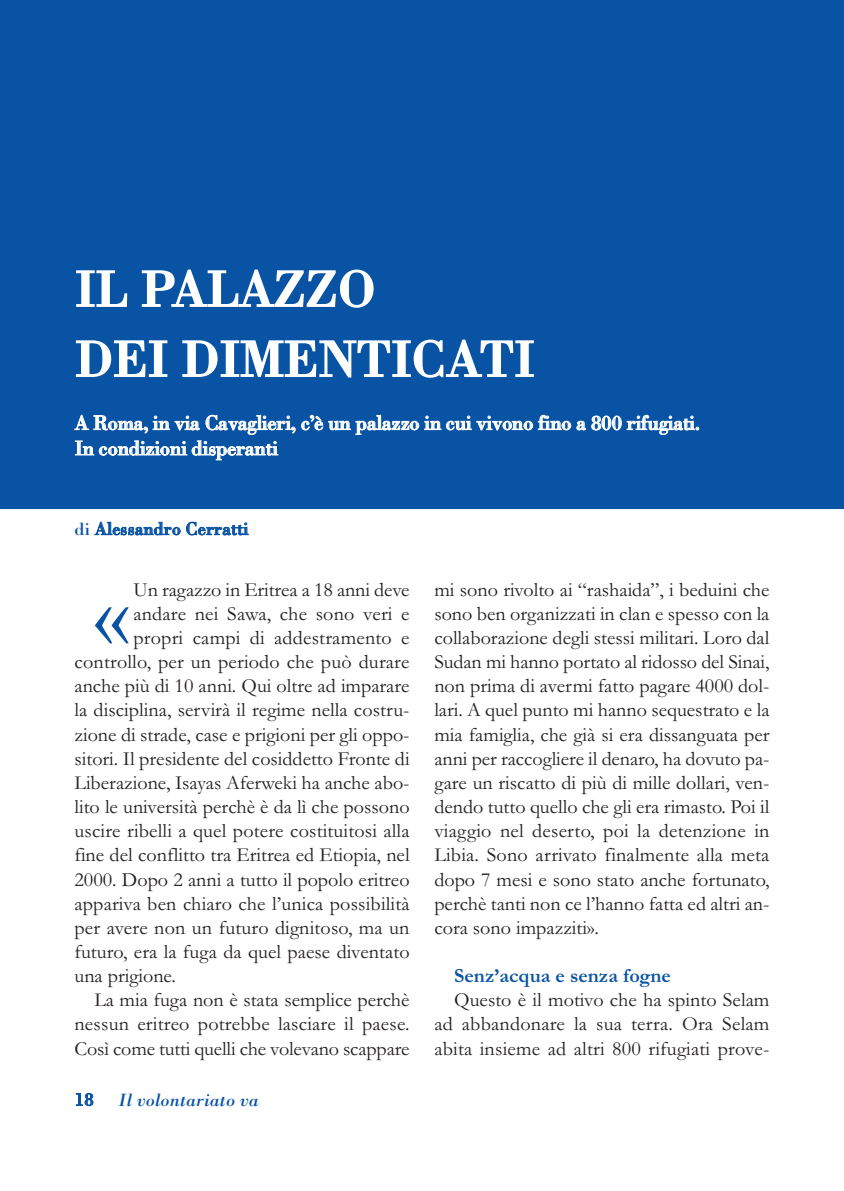
<style>
.page{position:relative;width:844px;height:1191px;background:#fff}
.page>*{position:absolute;margin:0;border:0;box-sizing:border-box;transform-origin:0 0}
.t1{font:93.98px "Garamond";color:#0953a5}
.t2{font:52.5px/70px "Bodoni BT";letter-spacing:.005em;color:#fff}
.t3{font:21px/25.4px "Bodoni BT";letter-spacing:-.02em;color:#fff}
.t4{font:20.12px/24.2px "Garamond";color:#231f20;text-align:justify}
.t5{font:700 20.12px "Garamond";color:#0953a5}
.t6{font:18.38px "Bodoni BT";letter-spacing:.005em;color:#0953a5}
.t7{font:italic 18.38px "Bodoni BT";color:#0953a5}
</style>
<div class="page">
<div style="left:0;top:0;width:843px;height:509px;background:#0953a5"></div>
<h2 class="t2" style="left:75px;top:253px;width:461px">IL PALAZZO<br>DEI DIMENTICATI</h2>
<p class="t3" style="left:75px;top:409px;width:626px">A Roma, in via Cavaglieri, c’è un palazzo in cui vivono fino a 800 rifugiati.<br>In condizioni disperanti</p>
<p class="t6" style="left:74px;top:517px;width:175px">di Alessandro Cerratti</p>
<p class="t4" style="left:134px;top:576px;width:277px">Un ragazzo in Eritrea a 18 anni deve</p>
<p class="t4" style="left:133px;top:601px;width:278px">andare nei Sawa, che sono veri e</p>
<p class="t4" style="left:133px;top:625px;width:278px">propri campi di addestramento e</p>
<p class="t4" style="left:74px;top:649px;width:336px">controllo, per un periodo che può durare</p>
<p class="t4" style="left:74px;top:673px;width:336px">anche più di 10 anni. Qui oltre ad imparare</p>
<p class="t4" style="left:74px;top:697px;width:336px">la disciplina, servirà il regime nella costru-</p>
<p class="t4" style="left:74px;top:721px;width:336px">zione di strade, case e prigioni per gli oppo-</p>
<p class="t4" style="left:74px;top:745px;width:336px">sitori. Il presidente del cosiddetto Fronte di</p>
<p class="t4" style="left:74px;top:770px;width:336px">Liberazione, Isayas Aferweki ha anche abo-</p>
<p class="t4" style="left:74px;top:794px;width:336px">lito le università perchè è da lì che possono</p>
<p class="t4" style="left:74px;top:818px;width:336px">uscire ribelli a quel potere costituitosi alla</p>
<p class="t4" style="left:74px;top:842px;width:336px">fine del conflitto tra Eritrea ed Etiopia, nel</p>
<p class="t4" style="left:74px;top:866px;width:336px">2000. Dopo 2 anni a tutto il popolo eritreo</p>
<p class="t4" style="left:74px;top:890px;width:336px">appariva ben chiaro che l’unica possibilità</p>
<p class="t4" style="left:74px;top:914px;width:336px">per avere non un futuro dignitoso, ma un</p>
<p class="t4" style="left:74px;top:939px;width:336px">futuro, era la fuga da quel paese diventato</p>
<p class="t4" style="left:74px;top:963px;width:103px">una prigione.</p>
<p class="t4" style="left:94px;top:987px;width:317px">La mia fuga non è stata semplice perchè</p>
<p class="t4" style="left:74px;top:1011px;width:336px">nessun eritreo potrebbe lasciare il paese.</p>
<p class="t4" style="left:74px;top:1035px;width:336px">Così come tutti quelli che volevano scappare</p>
<h1 class="t1" style="left:94px;top:556px;width:36px">«</h1>
<p class="t6" style="left:75px;top:1088px;width:20px">18</p>
<p class="t7" style="left:119px;top:1088px;width:141px">Il volontariato va</p>
<p class="t4" style="left:434px;top:576px;width:336px">mi sono rivolto ai “rashaida”, i beduini che sono ben organizzati in clan e spesso con la collaborazione degli stessi militari. Loro dal Sudan mi hanno portato al ridosso del Sinai, non prima di avermi fatto pagare 4000 dol&shy;lari. A quel punto mi hanno sequestrato e la mia famiglia, che già si era dissanguata per anni per raccogliere il denaro, ha dovuto pa&shy;gare un riscatto di più di mille dollari, ven&shy;dendo tutto quello che gli era rimasto. Poi il viaggio nel deserto, poi la detenzione in Libia. Sono arrivato finalmente alla meta dopo 7 mesi e sono stato anche fortunato, perchè tanti non ce l’hanno fatta ed altri an&shy;cora sono impazziti».</p>
<p class="t5" style="left:454px;top:963px;width:218px">Senz’acqua e senza fogne</p>
<p class="t4" style="left:434px;top:987px;width:336px;text-indent:20px">Questo è il motivo che ha spinto Selam ad abbandonare la sua terra. Ora Selam abita insieme ad altri 800 rifugiati prove-</p>
</div>
